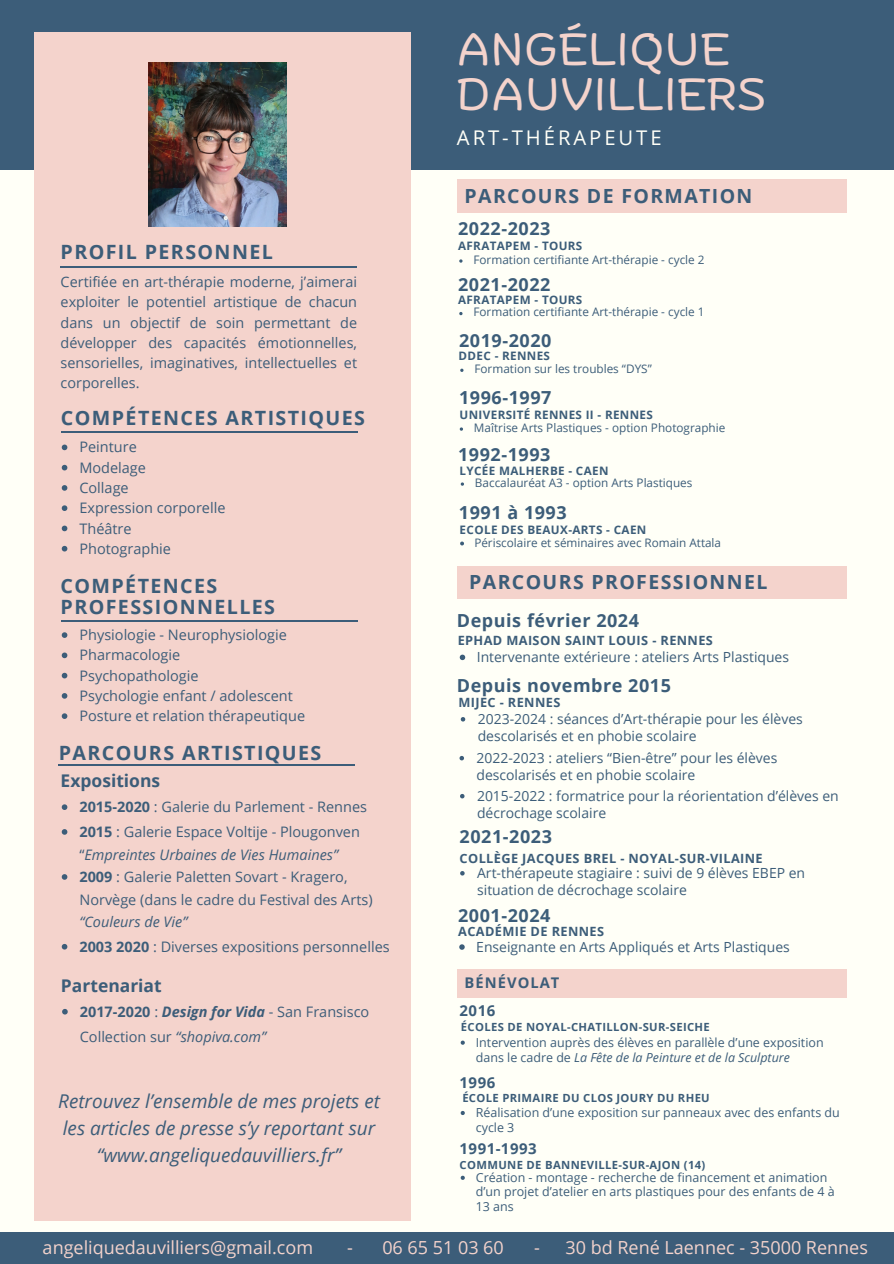
<style>
.page{position:relative;width:894px;height:1264px;background:#fff}
.page>*{position:absolute;margin:0;border:0;box-sizing:border-box;transform-origin:0 0}
.t1{font:45px/45px "Biski";letter-spacing:.02em;color:#f4d3cc}
.t2{font:20.25px "Open Sans";letter-spacing:.145em;color:#fffff7}
.t3{font:700 19.65px/21px "Open Sans";letter-spacing:.07em;color:#3c5d79}
.t4{font:700 19.5px "Open Sans";letter-spacing:.07em;color:#3c5d79}
.t5{font:italic 18.9px/27px "Open Sans";color:#3c5d79;text-align:center}
.t6{font:700 18px "Open Sans";letter-spacing:.03em;color:#3c5d79}
.t7{font:18px "Open Sans";color:#f4d3cc}
.t8{font:700 17.4px "Open Sans";color:#3c5d79}
.t9{font:700 15px "Open Sans";letter-spacing:.03em;color:#3c5d79}
.t10{font:700 14.7px "Open Sans";letter-spacing:.07em;color:#3c5d79}
.t11{font:14.4px/20.2px "Open Sans";color:#3c5d79;text-align:justify}
.t12{font:italic 14.4px "Open Sans";color:#3c5d79}
.t13{font:13.95px/16.8px "Open Sans";color:#3c5d79}
.t14{font:700 12.75px "Open Sans";letter-spacing:.03em;color:#3c5d79}
.t15{font:12.45px/14.5px "Open Sans";color:#3c5d79}
.t16{font:11.7px "Open Sans";color:#3c5d79}
.t17{font:700 11.7px "Open Sans";letter-spacing:.03em;color:#3c5d79}
.t18{font:700 11.25px "Open Sans";letter-spacing:.03em;color:#3c5d79}
.s1{font-weight:700}
.s2{font-style:normal}
.s3{font-weight:700;font-style:italic}
.s4{font-style:italic}
</style>
<div class="page">
<div style="left:0;top:0;width:893px;height:1263px;background:#fffff7"></div>
<div style="left:0;top:0;width:893px;height:170px;background:#3c5d79"></div>
<div style="left:0;top:1232px;width:893px;height:31px;background:#3c5d79"></div>
<div style="left:34px;top:33px;width:376px;height:1188px;background:#f4d3cc"></div>
<hr style="left:61px;top:266px;width:295px;height:1px;background:#3c5d79">
<svg style="left:62px;top:632px;width:5px;height:6px"></svg>
<svg style="left:62px;top:652px;width:5px;height:6px"></svg>
<svg style="left:62px;top:672px;width:5px;height:6px"></svg>
<svg style="left:62px;top:693px;width:5px;height:5px"></svg>
<svg style="left:62px;top:713px;width:5px;height:6px"></svg>
<hr style="left:61px;top:620px;width:296px;height:1px;background:#3c5d79">
<img style="left:148px;top:63px;width:139px;height:163px">
<svg style="left:459px;top:259px;width:3px;height:4px"></svg>
<svg style="left:460px;top:541px;width:4px;height:4px"></svg>
<svg style="left:459px;top:427px;width:4px;height:4px"></svg>
<div style="left:457px;top:179px;width:389px;height:34px;background:#f4d3cc"></div>
<div style="left:457px;top:566px;width:389px;height:32px;background:#f4d3cc"></div>
<svg style="left:459px;top:654px;width:6px;height:6px"></svg>
<svg style="left:459px;top:944px;width:5px;height:5px"></svg>
<svg style="left:460px;top:717px;width:5px;height:4px"></svg>
<svg style="left:459px;top:756px;width:5px;height:4px"></svg>
<svg style="left:460px;top:871px;width:4px;height:4px"></svg>
<div style="left:457px;top:969px;width:389px;height:28px;background:#f4d3cc"></div>
<svg style="left:460px;top:1175px;width:4px;height:4px"></svg>
<svg style="left:460px;top:1040px;width:4px;height:4px"></svg>
<svg style="left:460px;top:1110px;width:4px;height:5px"></svg>
<hr style="left:61px;top:432px;width:296px;height:1px;background:#3c5d79">
<svg style="left:62px;top:444px;width:5px;height:6px"></svg>
<svg style="left:62px;top:465px;width:5px;height:5px"></svg>
<svg style="left:62px;top:485px;width:5px;height:5px"></svg>
<svg style="left:62px;top:505px;width:5px;height:6px"></svg>
<svg style="left:62px;top:525px;width:5px;height:6px"></svg>
<svg style="left:62px;top:546px;width:5px;height:5px"></svg>
<hr style="left:59px;top:765px;width:296px;height:1px;background:#3c5d79">
<svg style="left:62px;top:804px;width:5px;height:6px"></svg>
<svg style="left:62px;top:829px;width:5px;height:5px"></svg>
<svg style="left:62px;top:874px;width:5px;height:5px"></svg>
<svg style="left:62px;top:943px;width:5px;height:6px"></svg>
<svg style="left:62px;top:1008px;width:6px;height:6px"></svg>
<svg style="left:460px;top:794px;width:4px;height:4px"></svg>
<p class="t1" style="left:457px;top:31px;width:310px">ANGÉLIQUE<br>DAUVILLIERS</p>
<p class="t2" style="left:457px;top:123px;width:206px">ART-THÉRAPEUTE</p>
<h3 class="t3" style="left:61px;top:241px;width:214px">PROFIL PERSONNEL</h3>
<h1 class="t11" style="left:61px;top:271px;width:298px">Certifiée en art-thérapie moderne, j’aimerai exploiter le potentiel artistique de chacun dans un objectif de soin permettant de développer des capacités émotionnelles, sensorielles, imaginatives, intellectuelles et corporelles.</h1>
<p class="t3" style="left:61px;top:406px;width:305px">COMPÉTENCES ARTISTIQUES</p>
<p class="t11" style="left:79px;top:437px;width:59px">Peinture</p>
<p class="t11" style="left:79px;top:457px;width:68px">Modelage</p>
<p class="t11" style="left:79px;top:477px;width:51px">Collage</p>
<h5 class="t11" style="left:79px;top:497px;width:147px">Expression corporelle</h5>
<p class="t11" style="left:79px;top:518px;width:54px">Théâtre</p>
<p class="t11" style="left:79px;top:538px;width:93px">Photographie</p>
<p class="t3" style="left:61px;top:575px;width:216px">COMPÉTENCES<br>PROFESSIONNELLES</p>
<h2 class="t11" style="left:79px;top:624px;width:209px">Physiologie - Neurophysiologie</h2>
<p class="t11" style="left:79px;top:644px;width:102px">Pharmacologie</p>
<h2 class="t11" style="left:79px;top:665px;width:121px">Psychopathologie</h2>
<p class="t11" style="left:79px;top:685px;width:215px">Psychologie enfant / adolescent</p>
<p class="t11" style="left:79px;top:705px;width:227px">Posture et relation thérapeutique</p>
<p class="t3" style="left:59px;top:741px;width:264px">PARCOURS ARTISTIQUES</p>
<p class="t8" style="left:61px;top:769px;width:101px">Expositions</p>
<p class="t11" style="left:79px;top:796px;width:289px"><span class="s1">2015-2020</span> : Galerie du Parlement - Rennes</p>
<p class="t11" style="left:79px;top:821px;width:282px"><span class="s1">2015</span> : Galerie Espace Voltije - Plougonven</p>
<p class="t12" style="left:79px;top:844px;width:260px"><span class="s2">“</span>Empreintes Urbaines de Vies Humaines”</p>
<p class="t11" style="left:79px;top:865px;width:294px;line-height:22.5px"><span class="s1">2009</span> : Galerie Paletten Sovart - Kragero,<br>Norvège (dans le cadre du Festival des Arts)</p>
<p class="t12" style="left:79px;top:911px;width:109px">“Couleurs de Vie”</p>
<p class="t11" style="left:79px;top:936px;width:311px"><span class="s1">2003 2020</span> : Diverses expositions personnelles</p>
<h6 class="t8" style="left:61px;top:973px;width:102px">Partenariat</h6>
<p class="t11" style="left:80px;top:1001px;width:291px"><span class="s1">2017-2020</span> : <span class="s3">Design for Vida</span> - San Fransisco</p>
<h6 class="t11" style="left:80px;top:1025px;width:188px">Collection sur <span class="s4">“shopiva.com”</span></h6>
<p class="t5" style="left:58px;top:1087px;width:323px">Retrouvez l’ensemble de mes projets et les articles de presse s’y reportant sur “www.angeliquedauvilliers.fr”</p>
<h4 class="t4" style="left:464px;top:182px;width:289px">PARCOURS DE FORMATION</h4>
<p class="t6" style="left:458px;top:216px;width:94px">2022-2023</p>
<h2 class="t16" style="left:473px;top:251px;width:232px">Formation certifiante Art-thérapie - cycle 2</h2>
<p class="t17" style="left:458px;top:238px;width:126px">AFRATAPEM - TOURS</p>
<p class="t6" style="left:458px;top:271px;width:94px">2021-2022</p>
<h2 class="t17" style="left:458px;top:292px;width:126px">AFRATAPEM - TOURS</h2>
<h5 class="t16" style="left:473px;top:304px;width:232px">Formation certifiante Art-thérapie - cycle 1</h5>
<p class="t6" style="left:459px;top:327px;width:94px">2019-2020</p>
<p class="t17" style="left:458px;top:348px;width:93px">DDEC - RENNES</p>
<p class="t16" style="left:474px;top:360px;width:179px">Formation sur les troubles “DYS”</p>
<p class="t6" style="left:459px;top:384px;width:94px">1996-1997</p>
<p class="t17" style="left:459px;top:406px;width:195px">UNIVERSITÉ RENNES II - RENNES</p>
<p class="t16" style="left:474px;top:419px;width:253px">Maîtrise Arts Plastiques - option Photographie</p>
<h5 class="t6" style="left:458px;top:441px;width:94px">1992-1993</h5>
<p class="t17" style="left:459px;top:462px;width:150px">LYCÉE MALHERBE - CAEN</p>
<p class="t16" style="left:475px;top:474px;width:219px">Baccalauréat A3 - option Arts Plastiques</p>
<p class="t6" style="left:459px;top:499px;width:109px">1991 à 1993</p>
<p class="t16" style="left:474px;top:535px;width:248px">Périscolaire et séminaires avec Romain Attala</p>
<p class="t17" style="left:459px;top:521px;width:188px">ECOLE DES BEAUX-ARTS - CAEN</p>
<h2 class="t4" style="left:469px;top:567px;width:299px">PARCOURS PROFESSIONNEL</h2>
<h5 class="t6" style="left:457px;top:607px;width:183px">Depuis février 2024</h5>
<p class="t13" style="left:476px;top:648px;width:314px">Intervenante extérieure : ateliers Arts Plastiques</p>
<p class="t14" style="left:457px;top:631px;width:257px">EPHAD MAISON SAINT LOUIS - RENNES</p>
<h5 class="t6" style="left:457px;top:672px;width:215px">Depuis novembre 2015</h5>
<p class="t13" style="left:477px;top:710px;width:326px">2023-2024 : séances d’Art-thérapie pour les élèves descolarisés et en phobie scolaire</p>
<p class="t14" style="left:458px;top:693px;width:103px">MIJEC - RENNES</p>
<h5 class="t13" style="left:476px;top:748px;width:302px">2022-2023 : ateliers “Bien-être” pour les élèves descolarisés et en phobie scolaire</h5>
<h6 class="t13" style="left:477px;top:786px;width:363px">2015-2022 : formatrice pour la réorientation d’élèves en décrochage scolaire</h6>
<p class="t6" style="left:459px;top:824px;width:94px">2021-2023</p>
<p class="t14" style="left:459px;top:848px;width:304px">COLLÈGE JACQUES BREL - NOYAL-SUR-VILAINE</p>
<h5 class="t13" style="left:477px;top:864px;width:329px">Art-thérapeute stagiaire : suivi de 9 élèves EBEP en situation de décrochage scolaire</h5>
<h5 class="t6" style="left:458px;top:902px;width:94px">2001-2024</h5>
<p class="t14" style="left:458px;top:922px;width:147px">ACADÉMIE DE RENNES</p>
<p class="t13" style="left:476px;top:938px;width:315px">Enseignante en Arts Appliqués et Arts Plastiques</p>
<p class="t10" style="left:464px;top:971px;width:96px">BÉNÉVOLAT</p>
<p class="t9" style="left:459px;top:1000px;width:37px">2016</p>
<h2 class="t18" style="left:461px;top:1019px;width:250px">ÉCOLES DE NOYAL-CHATILLON-SUR-SEICHE</h2>
<h5 class="t15" style="left:475px;top:1034px;width:349px;line-height:15.6px">Intervention auprès des élèves en parallèle d’une exposition dans le cadre de <span class="s4">La Fête de la Peinture et de la Sculpture</span></h5>
<p class="t9" style="left:459px;top:1071px;width:37px">1996</p>
<p class="t18" style="left:462px;top:1090px;width:249px">ÉCOLE PRIMAIRE DU CLOS JOURY DU RHEU</p>
<h5 class="t15" style="left:475px;top:1104px;width:365px">Réalisation d’une exposition sur panneaux avec des enfants du cycle 3</h5>
<p class="t9" style="left:459px;top:1138px;width:78px">1991-1993</p>
<h5 class="t15" style="left:475px;top:1169px;width:360px">Création - montage - recherche de financement et animation d’un projet d’atelier en arts plastiques pour des enfants de 4 à<br>13 ans</h5>
<p class="t18" style="left:459px;top:1156px;width:247px">COMMUNE DE BANNEVILLE-SUR-AJON (14)</p>
<p class="t7" style="left:43px;top:1234px;width:272px">angeliquedauvilliers@gmail.com</p>
<p class="t7" style="left:347px;top:1234px;width:7px">-</p>
<h5 class="t7" style="left:382px;top:1234px;width:123px">06 65 51 03 60</h5>
<p class="t7" style="left:534px;top:1234px;width:7px">-</p>
<p class="t7" style="left:565px;top:1234px;width:304px">30 bd René Laennec - 35000 Rennes</p>
</div>
